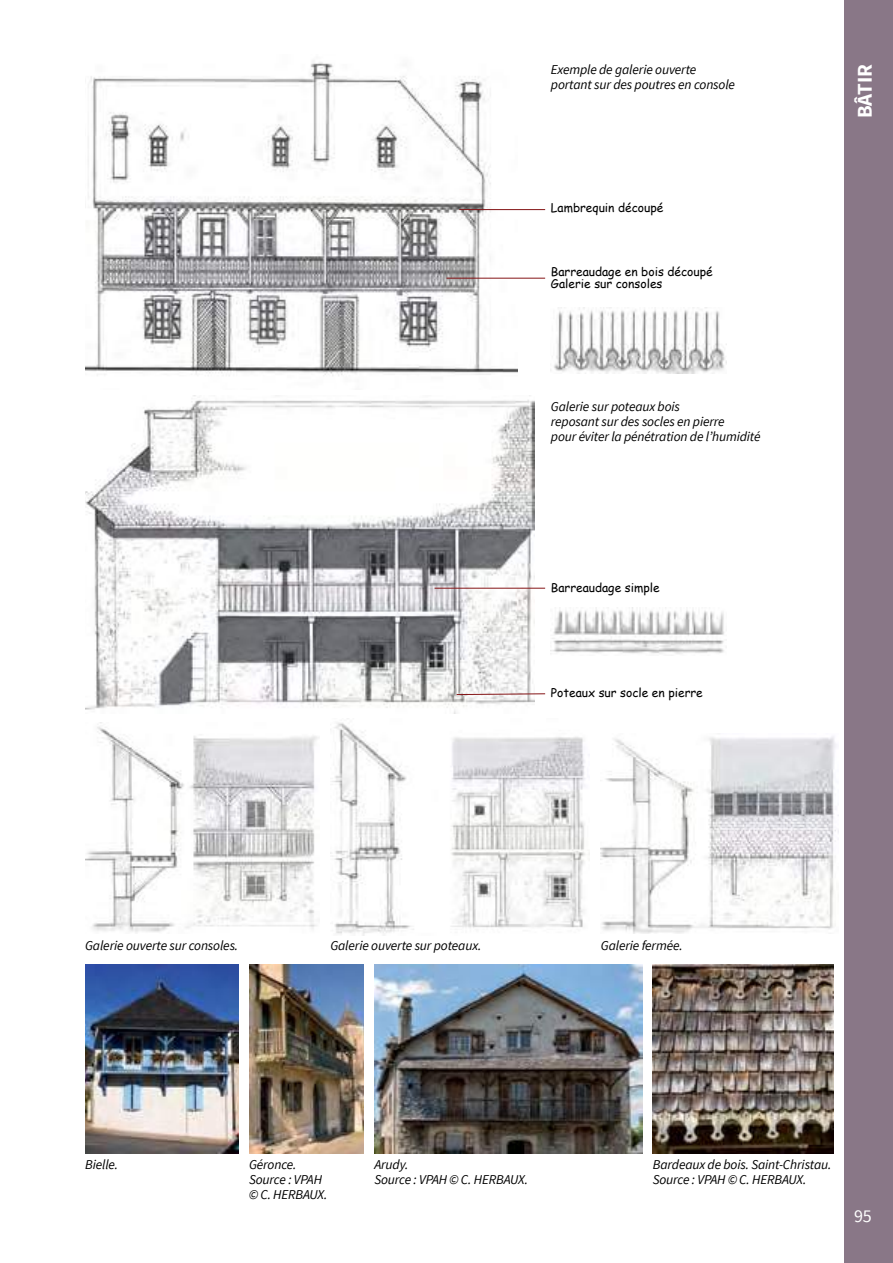
<style>
.page{position:relative;width:893px;height:1263px;background:#fff}
.page>*{position:absolute;margin:0;border:0;box-sizing:border-box;transform-origin:0 0}
.t1{font:700 21px "Source Sans Pro";color:#fff}
.t2{font:18px "Source Sans Pro";color:#fff}
.t3{font:italic 13.5px/15px "Source Sans Pro";letter-spacing:-.01em;color:#000}
.t4{font:12px/12px "Comic Sans MS";color:#000}
</style>
<div class="page">
<div style="left:844px;top:0;width:49px;height:1263px;background:#897787"></div>
<img style="left:85px;top:61px;width:432px;height:315px">
<img style="left:554px;top:308px;width:172px;height:66px">
<hr style="left:459px;top:209px;width:86px;height:1px;background:#841416">
<hr style="left:446px;top:278px;width:99px;height:1px;background:#841416">
<img style="left:85px;top:400px;width:449px;height:313px">
<hr style="left:435px;top:588px;width:110px;height:1px;background:#841416">
<img style="left:551px;top:608px;width:173px;height:46px">
<svg style="left:456px;top:693px;width:90px;height:2px"></svg>
<img style="left:330px;top:718px;width:259px;height:218px">
<img style="left:601px;top:736px;width:238px;height:197px">
<img style="left:85px;top:722px;width:234px;height:211px">
<img style="left:249px;top:965px;width:115px;height:189px">
<img style="left:374px;top:965px;width:268px;height:189px">
<img style="left:653px;top:965px;width:180px;height:189px">
<img style="left:85px;top:965px;width:154px;height:189px">
<p class="t3" style="left:551px;top:62px;width:186px">Exemple de galerie ouverte portant sur des poutres en console</p>
<p class="t4" style="left:551px;top:201px;width:114px">Lambrequin découpé</p>
<p class="t4" style="left:551px;top:265px;width:163px">Barreaudage en bois découpé<br>Galerie sur consoles</p>
<p class="t3" style="left:551px;top:399px;width:211px">Galerie sur poteaux bois<br>reposant sur des socles en pierre<br>pour éviter la pénétration de l’humidité</p>
<p class="t4" style="left:551px;top:581px;width:110px">Barreaudage simple</p>
<p class="t4" style="left:551px;top:686px;width:153px">Poteaux sur socle en pierre</p>
<h1 class="t1" style="left:851px;top:118px;width:56px;rotate:-90deg">Bâtir</h1>
<p class="t3" style="left:85px;top:938px;width:155px">Galerie ouverte sur consoles.</p>
<p class="t3" style="left:330px;top:938px;width:152px">Galerie ouverte sur poteaux.</p>
<p class="t3" style="left:601px;top:938px;width:83px">Galerie fermée.</p>
<p class="t3" style="left:85px;top:1156px;width:35px">Bielle.</p>
<p class="t3" style="left:249px;top:1156px;width:80px">Géronce.<br>Source : VPAH © C. HERBAUX.</p>
<p class="t3" style="left:374px;top:1156px;width:155px">Arudy.<br>Source : VPAH © C. HERBAUX.</p>
<p class="t3" style="left:653px;top:1156px;width:180px">Bardeaux de bois. Saint-Christau.<br>Source : VPAH © C. HERBAUX.</p>
<h2 class="t2" style="left:854px;top:1204px;width:19px">95</h2>
</div>
